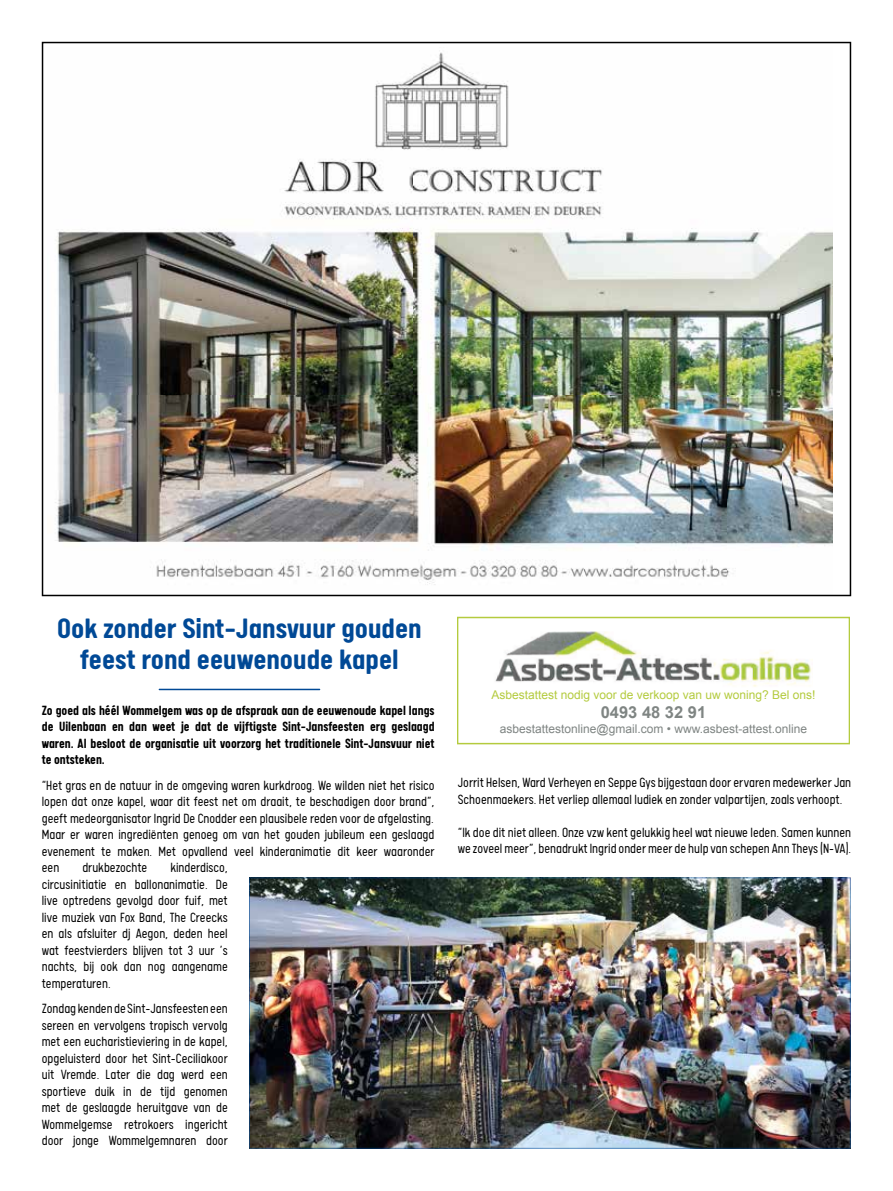
<style>
.page{position:relative;width:893px;height:1191px;background:#fff}
.page>*{position:absolute;margin:0;border:0;box-sizing:border-box;transform-origin:0 0}
.t1{font:700 31.5px/31.5px "Calps";color:#004996;text-align:center}
.t2{font:700 16.5px "Arial";color:#7f8583}
.t3{font:300 15px/16.5px "Calps";color:#000;text-align:justify;scale:.92 1}
.t4{font:700 15px/16.5px "Calps";color:#000;text-align:justify;scale:.92 1}
.t5{font:12px "Arial";color:#7f8583}
.t6{font:12px "Arial";color:#b4cb3e}
</style>
<div class="page">
<img style="left:42px;top:42px;width:809px;height:554px">
<hr style="left:159px;top:688px;width:161px;height:2px;background:#004996">
<img style="left:249px;top:877px;width:601px;height:271px">
<img style="left:495px;top:631px;width:318px;height:56px">
<div style="left:457px;top:617px;width:393px;height:127px;border:2px solid #b4cb3e"></div>
<h1 class="t1" style="left:57px;top:611px;width:366px">Ook zonder Sint-Jansvuur gouden feest rond eeuwenoude kapel</h1>
<p class="t4" style="left:42px;top:701px;width:428px">Zo goed als héél Wommelgem was op de afspraak aan de eeuwenoude kapel langs de Uilenbaan en dan weet je dat de vijftigste Sint-Jansfeesten erg geslaagd waren. Al besloot de organisatie uit voorzorg het traditionele Sint-Jansvuur niet te ontsteken.</p>
<p class="t3" style="left:42px;top:776px;width:428px">“Het gras en de natuur in de omgeving waren kurkdroog. We wilden niet het risico lopen dat onze kapel, waar dit feest net om draait, te beschadigen door brand”, geeft medeorganisator Ingrid De Cnodder een plausibele reden voor de afgelasting.<br>Maar er waren ingrediënten genoeg om van het gouden jubileum een geslaagd evenement te maken. Met opvallend veel kinderanimatie dit keer waaronder een</p>
<p class="t3" style="left:42px;top:858px;width:204px;text-indent:129px">kinderdisco, circusinitiatie en ballonanimatie. De live optredens gevolgd door fuif, met live muziek van Fox Band, The Creecks en als afsluiter dj Aegon, deden heel wat feestvierders blijven tot 3 uur ’s nachts, bij ook dan nog aangename temperaturen.</p>
<p class="t3" style="left:42px;top:999px;width:204px">Zondag kenden de Sint-Jansfeesten een sereen en vervolgens tropisch vervolg met een eucharistieviering in de kapel, opgeluisterd door het Sint-Ceciliakoor uit Vremde. Later die dag werd een sportieve duik in de tijd genomen met de geslaagde heruitgave van de Wommelgemse retrokoers ingericht door jonge Wommelgemnaren door</p>
<p class="t3" style="left:82px;top:858px;width:72px">drukbezochte</p>
<p class="t6" style="left:491px;top:686px;width:326px">Asbestattest nodig voor de verkoop van uw woning? Bel ons!</p>
<p class="t2" style="left:601px;top:701px;width:107px">0493 48 32 91</p>
<p class="t5" style="left:500px;top:720px;width:309px">asbestattestonline@gmail.com • www.asbest-attest.online</p>
<p class="t3" style="left:458px;top:773px;width:429px">Jorrit Helsen, Ward Verheyen en Seppe Gys bijgestaan door ervaren medewerker Jan<br>Schoenmaekers. Het verliep allemaal ludiek en zonder valpartijen, zoals verhoopt.</p>
<p class="t3" style="left:458px;top:823px;width:429px">“Ik doe dit niet alleen. Onze vzw kent gelukkig heel wat nieuwe leden. Samen kunnen we zoveel meer”, benadrukt Ingrid onder meer de hulp van schepen Ann Theys (N-VA).</p>
</div>
